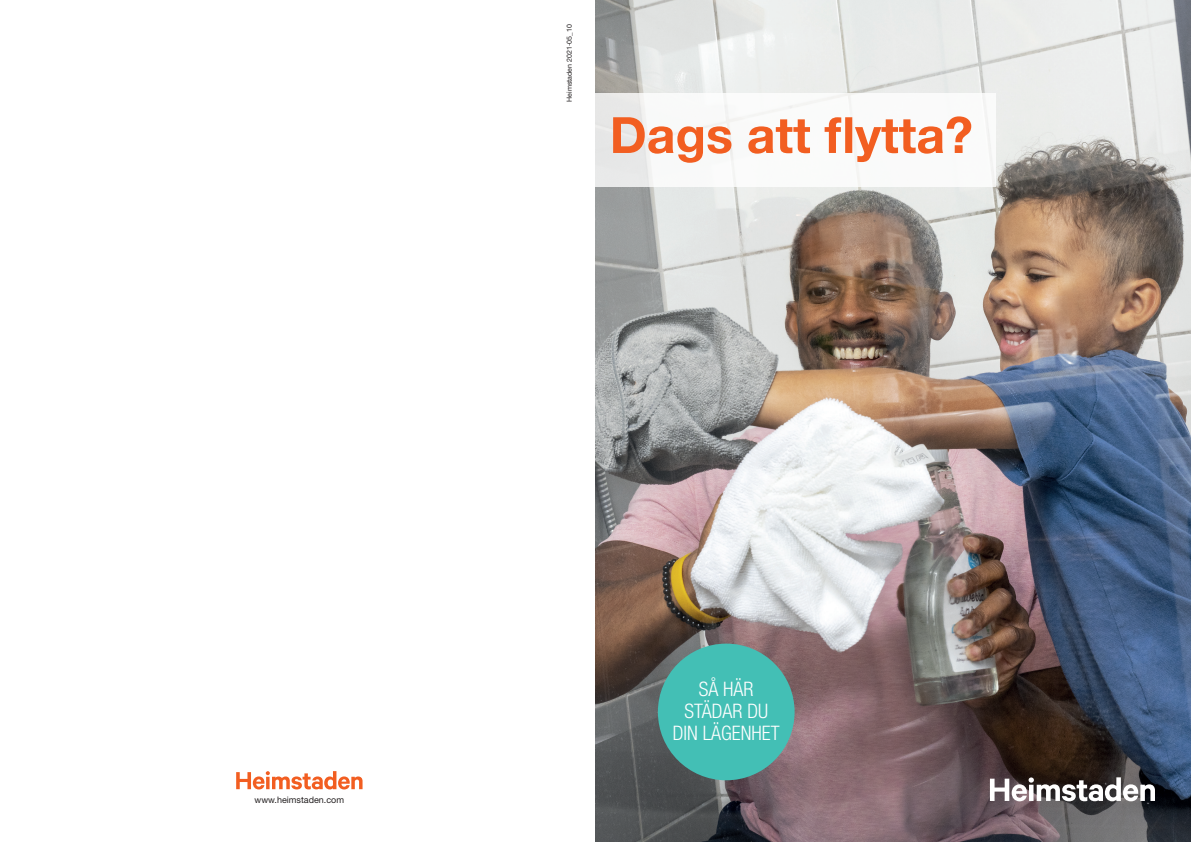
<style>
.page{position:relative;width:1191px;height:842px;background:#fff}
.page>*{position:absolute;margin:0;border:0;box-sizing:border-box;transform-origin:0 0}
.t1{font:700 50px "Helvetica Neue LT Std";color:#f25e21}
.t2{font:300 condensed 20px/22px "Helvetica Neue LT Std";color:#fff;text-align:center}
.t3{font:9px "Helvetica Neue LT Std";color:#231f20}
.t4{font:7px "Helvetica Neue LT Std";color:#231f20}
</style>
<div class="page">
<svg style="left:236px;top:771px;width:126px;height:18px"></svg>
<img style="left:595px;top:0;width:596px;height:842px">
<div style="left:658px;top:644px;width:136px;height:136px;background:#43bfb5;border-radius:50%"></div>
<div style="left:595px;top:93px;width:401px;height:93px;background:#fff"></div>
<svg style="left:990px;top:777px;width:165px;height:24px"></svg>
<p class="t3" style="left:254px;top:794px;width:91px">www.heimstaden.com</p>
<p class="t4" style="left:565px;top:102px;width:79px;rotate:-90deg">Heimstaden 2021-05_10</p>
<h1 class="t1" style="left:609px;top:104px;width:365px">Dags att flytta?</h1>
<p class="t2" style="left:672px;top:678px;width:108px">SÅ HÄR<br>STÄDAR DU<br>DIN LÄGENHET</p>
</div>
